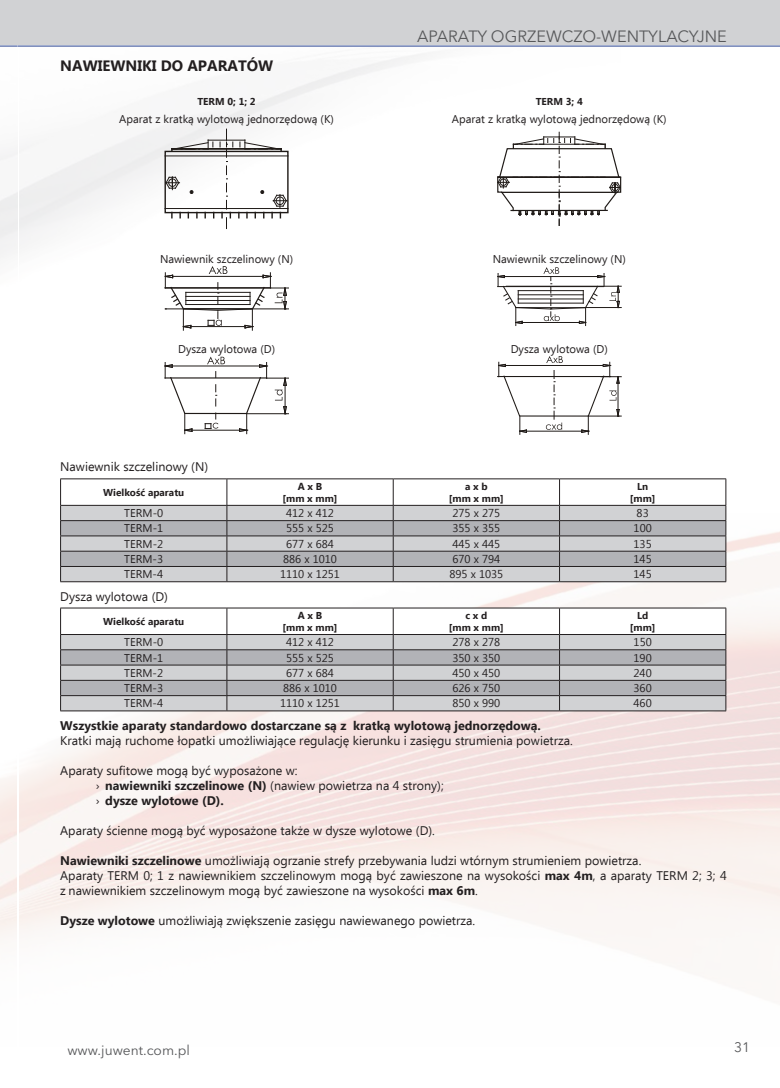
<style>
.page{position:relative;width:780px;height:1088px;background:#fff}
.page>*{position:absolute;margin:0;border:0;box-sizing:border-box;transform-origin:0 0}
.t1{font:16.25px "Avenir Next LT Pro";color:#57585a}
.t2{font:700 15px "Ebrima";color:#231f20}
.t3{font:13.75px "Avenir Next LT Pro";color:#57585a}
.t4{font:12.5px/15px "Ebrima";color:#231f20}
.t5{font:700 12.5px "Ebrima";color:#231f20}
.t6{font:11.25px "Ebrima";color:#231f20}
.t7{font:700 10px/12px "Ebrima";color:#231f20;text-align:center}
.s1{font-weight:700}
</style>
<div class="page">
<img style="left:20px;top:54px;width:600px;height:381px">
<div style="left:18px;top:0;width:762px;height:45px;background:#d1d2d4"></div>
<div style="left:0;top:0;width:18px;height:45px;background:#d1d2d4"></div>
<svg style="left:0;top:46px;width:18px;height:1px"></svg>
<hr style="left:18px;top:46px;width:762px;height:1px;background:#253f8e">
<svg style="left:497px;top:132px;width:124px;height:93px"></svg>
<hr style="left:165px;top:288px;width:123px;height:1px;background:#1f1a17">
<hr style="left:165px;top:309px;width:123px;height:1px;background:#1f1a17">
<svg style="left:165px;top:266px;width:122px;height:64px"></svg>
<hr style="left:506px;top:286px;width:115px;height:1px;background:#1f1a17">
<hr style="left:585px;top:307px;width:36px;height:1px;background:#1f1a17">
<svg style="left:497px;top:267px;width:122px;height:58px"></svg>
<svg style="left:164px;top:357px;width:124px;height:77px"></svg>
<hr style="left:497px;top:376px;width:113px;height:1px;background:#1f1a17">
<svg style="left:498px;top:356px;width:123px;height:78px"></svg>
<hr style="left:60px;top:478px;width:167px;height:1px;background:#231f20">
<hr style="left:227px;top:478px;width:166px;height:1px;background:#231f20">
<hr style="left:393px;top:478px;width:166px;height:1px;background:#231f20">
<hr style="left:559px;top:478px;width:167px;height:1px;background:#231f20">
<svg style="left:60px;top:479px;width:666px;height:102px"></svg>
<hr style="left:60px;top:581px;width:167px;height:1px;background:#231f20">
<hr style="left:227px;top:581px;width:166px;height:1px;background:#231f20">
<hr style="left:393px;top:581px;width:166px;height:1px;background:#231f20">
<hr style="left:559px;top:581px;width:167px;height:1px;background:#231f20">
<svg style="left:60px;top:608px;width:666px;height:102px"></svg>
<hr style="left:60px;top:710px;width:167px;height:1px;background:#231f20">
<hr style="left:227px;top:710px;width:166px;height:1px;background:#231f20">
<hr style="left:393px;top:710px;width:166px;height:1px;background:#231f20">
<hr style="left:559px;top:710px;width:167px;height:1px;background:#231f20">
<svg style="left:165px;top:129px;width:122px;height:100px"></svg>
<h1 class="t1" style="left:417px;top:26px;width:311px">APARATY OGRZEWCZO-WENTYLACYJNE</h1>
<p class="t2" style="left:60px;top:55px;width:214px">NAWIEWNIKI DO APARATÓW</p>
<p class="t7" style="left:197px;top:96px;width:60px">TERM 0; 1; 2</p>
<p class="t7" style="left:535px;top:96px;width:49px">TERM 3; 4</p>
<p class="t6" style="left:119px;top:111px;width:216px">Aparat z kratką wylotową jednorzędową (K)</p>
<p class="t6" style="left:452px;top:111px;width:216px">Aparat z kratką wylotową jednorzędową (K)</p>
<p class="t6" style="left:160px;top:251px;width:135px">Nawiewnik szczelinowy (N)</p>
<p class="t6" style="left:492px;top:251px;width:135px">Nawiewnik szczelinowy (N)</p>
<p class="t6" style="left:178px;top:341px;width:98px">Dysza wylotowa (D)</p>
<p class="t6" style="left:510px;top:341px;width:98px">Dysza wylotowa (D)</p>
<p class="t4" style="left:60px;top:460px;width:149px">Nawiewnik szczelinowy (N)</p>
<p class="t7" style="left:103px;top:487px;width:83px">Wielkość aparatu</p>
<p class="t7" style="left:282px;top:481px;width:57px">A x B<br>[mm x mm]</p>
<p class="t7" style="left:449px;top:481px;width:57px">a x b<br>[mm x mm]</p>
<p class="t7" style="left:629px;top:481px;width:27px">Ln [mm]</p>
<p class="t6" style="left:124px;top:505px;width:40px">TERM-0</p>
<p class="t6" style="left:286px;top:505px;width:49px">412 x 412</p>
<p class="t6" style="left:452px;top:505px;width:49px">275 x 275</p>
<p class="t6" style="left:636px;top:505px;width:14px">83</p>
<p class="t6" style="left:124px;top:520px;width:40px">TERM-1</p>
<p class="t6" style="left:286px;top:520px;width:49px">555 x 525</p>
<p class="t6" style="left:452px;top:520px;width:49px">355 x 355</p>
<p class="t6" style="left:633px;top:520px;width:20px">100</p>
<p class="t6" style="left:124px;top:536px;width:40px">TERM-2</p>
<p class="t6" style="left:286px;top:536px;width:49px">677 x 684</p>
<p class="t6" style="left:452px;top:536px;width:49px">445 x 445</p>
<p class="t6" style="left:633px;top:536px;width:20px">135</p>
<p class="t6" style="left:124px;top:551px;width:40px">TERM-3</p>
<p class="t6" style="left:283px;top:551px;width:55px">886 x 1010</p>
<p class="t6" style="left:452px;top:551px;width:49px">670 x 794</p>
<p class="t6" style="left:633px;top:551px;width:20px">145</p>
<p class="t6" style="left:124px;top:566px;width:40px">TERM-4</p>
<p class="t6" style="left:280px;top:566px;width:61px">1110 x 1251</p>
<p class="t6" style="left:449px;top:566px;width:55px">895 x 1035</p>
<p class="t6" style="left:633px;top:566px;width:20px">145</p>
<p class="t4" style="left:60px;top:589px;width:109px">Dysza wylotowa (D)</p>
<p class="t7" style="left:103px;top:616px;width:83px">Wielkość aparatu</p>
<p class="t7" style="left:282px;top:610px;width:57px">A x B<br>[mm x mm]</p>
<p class="t7" style="left:449px;top:610px;width:57px">c x d<br>[mm x mm]</p>
<p class="t7" style="left:629px;top:610px;width:27px">Ld [mm]</p>
<p class="t6" style="left:124px;top:634px;width:40px">TERM-0</p>
<p class="t6" style="left:286px;top:634px;width:49px">412 x 412</p>
<p class="t6" style="left:452px;top:634px;width:49px">278 x 278</p>
<p class="t6" style="left:633px;top:634px;width:20px">150</p>
<p class="t6" style="left:124px;top:649px;width:40px">TERM-1</p>
<p class="t6" style="left:286px;top:649px;width:49px">555 x 525</p>
<p class="t6" style="left:452px;top:649px;width:49px">350 x 350</p>
<p class="t6" style="left:633px;top:649px;width:20px">190</p>
<p class="t6" style="left:124px;top:665px;width:40px">TERM-2</p>
<p class="t6" style="left:286px;top:665px;width:49px">677 x 684</p>
<p class="t6" style="left:452px;top:665px;width:49px">450 x 450</p>
<p class="t6" style="left:633px;top:665px;width:20px">240</p>
<p class="t6" style="left:124px;top:680px;width:40px">TERM-3</p>
<p class="t6" style="left:283px;top:680px;width:55px">886 x 1010</p>
<p class="t6" style="left:452px;top:680px;width:49px">626 x 750</p>
<p class="t6" style="left:633px;top:680px;width:20px">360</p>
<p class="t6" style="left:124px;top:695px;width:40px">TERM-4</p>
<p class="t6" style="left:280px;top:695px;width:61px">1110 x 1251</p>
<p class="t6" style="left:452px;top:695px;width:49px">850 x 990</p>
<p class="t6" style="left:633px;top:695px;width:20px">460</p>
<p class="t5" style="left:60px;top:716px;width:482px">Wszystkie aparaty standardowo dostarczane są z kratką wylotową jednorzędową.</p>
<p class="t4" style="left:60px;top:734px;width:514px">Kratki mają ruchome łopatki umożliwiające regulację kierunku i zasięgu strumienia powietrza.</p>
<p class="t4" style="left:96px;top:764px;width:349px;text-indent:-35px">Aparaty sufitowe mogą być wyposażone w:<br>› <span class="s1">nawiewniki szczelinowe (N)</span> (nawiew powietrza na 4 strony); › <span class="s1">dysze wylotowe (D).</span></p>
<p class="t4" style="left:60px;top:824px;width:376px">Aparaty ścienne mogą być wyposażone także w dysze wylotowe (D).</p>
<p class="t4" style="left:60px;top:854px;width:668px"><span class="s1">Nawiewniki szczelinowe</span> umożliwiają ogrzanie strefy przebywania ludzi wtórnym strumieniem powietrza.<br>Aparaty TERM 0; 1 z nawiewnikiem szczelinowym mogą być zawieszone na wysokości <span class="s1">max 4m</span>, a aparaty TERM 2; 3; 4 z nawiewnikiem szczelinowym mogą być zawieszone na wysokości <span class="s1">max 6m</span>.</p>
<p class="t4" style="left:60px;top:914px;width:416px"><span class="s1">Dysze wylotowe</span> umożliwiają zwiększenie zasięgu nawiewanego powietrza.</p>
<p class="t3" style="left:67px;top:1042px;width:124px">www.juwent.com.pl</p>
<p class="t3" style="left:734px;top:1039px;width:17px">31</p>
</div>
